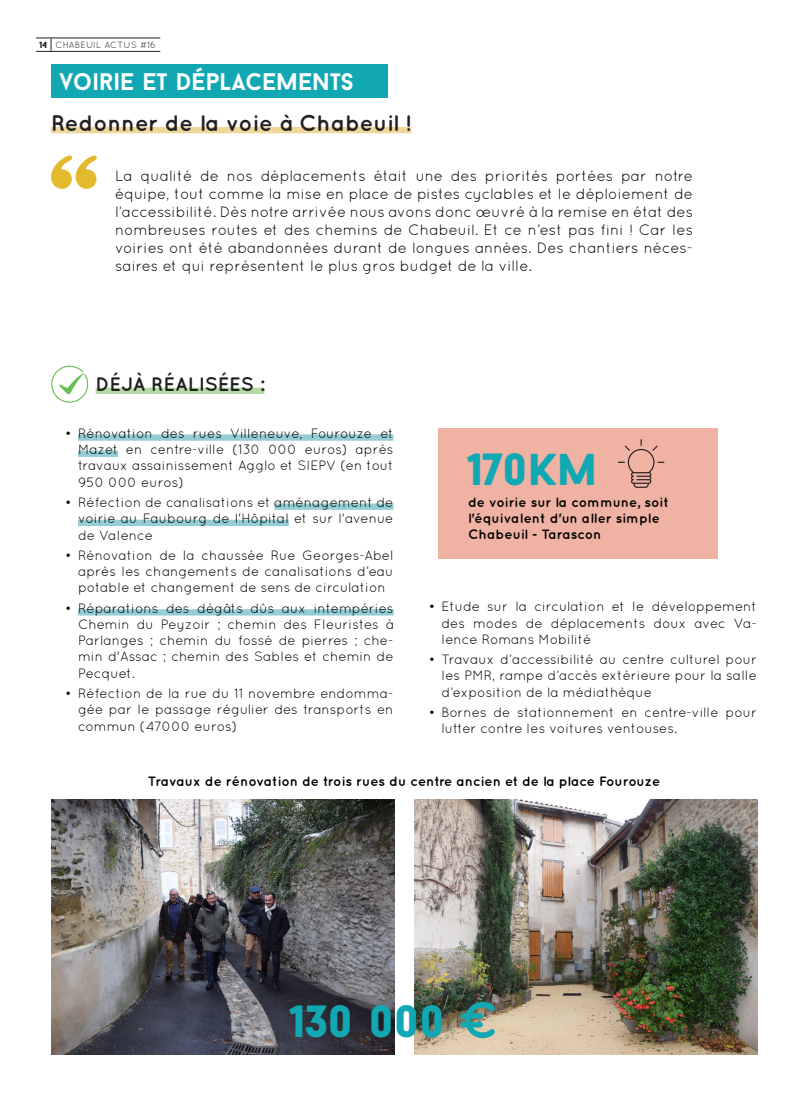
<style>
.page{position:relative;width:808px;height:1106px;background:#fff}
.page>*{position:absolute;margin:0;border:0;box-sizing:border-box;transform-origin:0 0}
.t1{font:900 45px "Baron Neue";color:#11a8b4}
.t2{font:700 24px "Baron Neue";color:#fff}
.t3{font:700 22.5px "Quicksand";color:#231f20}
.t4{font:700 19.5px "Quicksand";color:#231f20}
.Page_TEXTE_BASE{font:15px/18px "Quicksand";color:#000001;text-align:justify}
.t5{font:13.5px/16.2px "Quicksand";color:#000001;text-align:justify}
.Page_TEXTE_BASE-2{font:700 13.5px/16.2px "Quicksand";color:#000001}
.t6{font:9px "Quicksand";letter-spacing:.03em;color:#231f20}
.s1{font-family:"Baron Neue";font-weight:900}
</style>
<div class="page">
<img style="left:51px;top:799px;width:343px;height:255px">
<img style="left:414px;top:799px;width:343px;height:255px">
<svg style="left:51px;top:39px;width:1px;height:12px"></svg>
<hr style="left:36px;top:38px;width:124px;height:1px;background:#231f20">
<hr style="left:36px;top:51px;width:124px;height:1px;background:#231f20">
<div style="left:51px;top:127px;width:360px;height:6px;background:#edd79a"></div>
<svg style="left:51px;top:155px;width:46px;height:34px"></svg>
<div style="left:51px;top:64px;width:337px;height:33px;background:#11a8b4"></div>
<div style="left:438px;top:428px;width:280px;height:131px;background:#f0b2a3"></div>
<svg style="left:618px;top:439px;width:46px;height:49px"></svg>
<div style="left:96px;top:388px;width:168px;height:6px;background:#b4daa5"></div>
<svg style="left:51px;top:366px;width:37px;height:37px"></svg>
<div style="left:78px;top:434px;width:315px;height:7px;background:#95cdd5"></div>
<div style="left:78px;top:450px;width:40px;height:7px;background:#95cdd5"></div>
<div style="left:274px;top:503px;width:119px;height:7px;background:#95cdd5"></div>
<div style="left:78px;top:519px;width:211px;height:7px;background:#95cdd5"></div>
<div style="left:78px;top:609px;width:315px;height:6px;background:#95cdd5"></div>
<svg style="left:461px;top:1001px;width:34px;height:37px"></svg>
<p class="t6" style="left:40px;top:39px;width:118px"><span class="s1">14</span> CHABEUIL ACTUS #16</p>
<p class="t2" style="left:60px;top:66px;width:296px">VOIRIE ET DÉPLACEMENTS</p>
<p class="t3" style="left:51px;top:109px;width:362px">Redonner de la voie à Chabeuil !</p>
<p class="Page_TEXTE_BASE" style="left:115px;top:166px;width:580px">La qualité de nos déplacements était une des priorités portées par notre équipe, tout comme la mise en place de pistes cyclables et le déploiement de l’accessibilité. Dès notre arrivée nous avons donc œuvré à la remise en état des nombreuses routes et des chemins de Chabeuil. Et ce n’est pas fini ! Car les voiries ont été abandonnées durant de longues années. Des chantiers néces&shy;saires et qui représentent le plus gros budget de la ville.</p>
<p class="t4" style="left:96px;top:373px;width:170px">DÉJÀ RÉALISÉES :</p>
<p class="t5" style="left:78px;top:425px;width:317px;text-indent:-13px">• Rénovation des rues Villeneuve, Fourouze et Mazet en centre-ville (130 000 euros) après travaux assainissement Agglo et SIEPV (en tout 950 000 euros)</p>
<p class="t5" style="left:78px;top:494px;width:317px;text-indent:-13px">• Réfection de canalisations et aménagement de voirie au Faubourg de l'Hôpital et sur l'avenue de Valence</p>
<p class="t5" style="left:78px;top:547px;width:317px;text-indent:-13px">• Rénovation de la chaussée Rue Georges-Abel après les changements de canalisations d’eau potable et changement de sens de circulation</p>
<p class="t5" style="left:78px;top:600px;width:317px;text-indent:-13px">• Réparations des dégâts dûs aux intempéries Chemin du Peyzoir ; chemin des Fleuristes à Parlanges ; chemin du fossé de pierres ; che&shy;min d'Assac ; chemin des Sables et chemin de Pecquet.</p>
<p class="t5" style="left:78px;top:685px;width:317px;text-indent:-13px">• Réfection de la rue du 11 novembre endomma&shy;gée par le passage régulier des transports en commun (47000 euros)</p>
<p class="t1" style="left:468px;top:440px;width:132px">170km</p>
<p class="Page_TEXTE_BASE-2" style="left:468px;top:493px;width:202px">de voirie sur la commune, soit l'équivalent d'un aller simple<br>Chabeuil - Tarascon</p>
<p class="t5" style="left:441px;top:598px;width:317px;text-indent:-13px">• Etude sur la circulation et le développement des modes de déplacements doux avec Va&shy;lence Romans Mobilité</p>
<p class="t5" style="left:441px;top:651px;width:317px;text-indent:-13px">• Travaux d’accessibilité au centre culturel pour les PMR, rampe d’accès extérieure pour la salle d’exposition de la médiathèque</p>
<p class="t5" style="left:441px;top:704px;width:317px;text-indent:-13px">• Bornes de stationnement en centre-ville pour lutter contre les voitures ventouses.</p>
<p class="Page_TEXTE_BASE-2" style="left:148px;top:773px;width:514px">Travaux de rénovation de trois rues du centre ancien et de la place Fourouze</p>
<p class="t1" style="left:291px;top:992px;width:156px">130 000</p>
</div>
